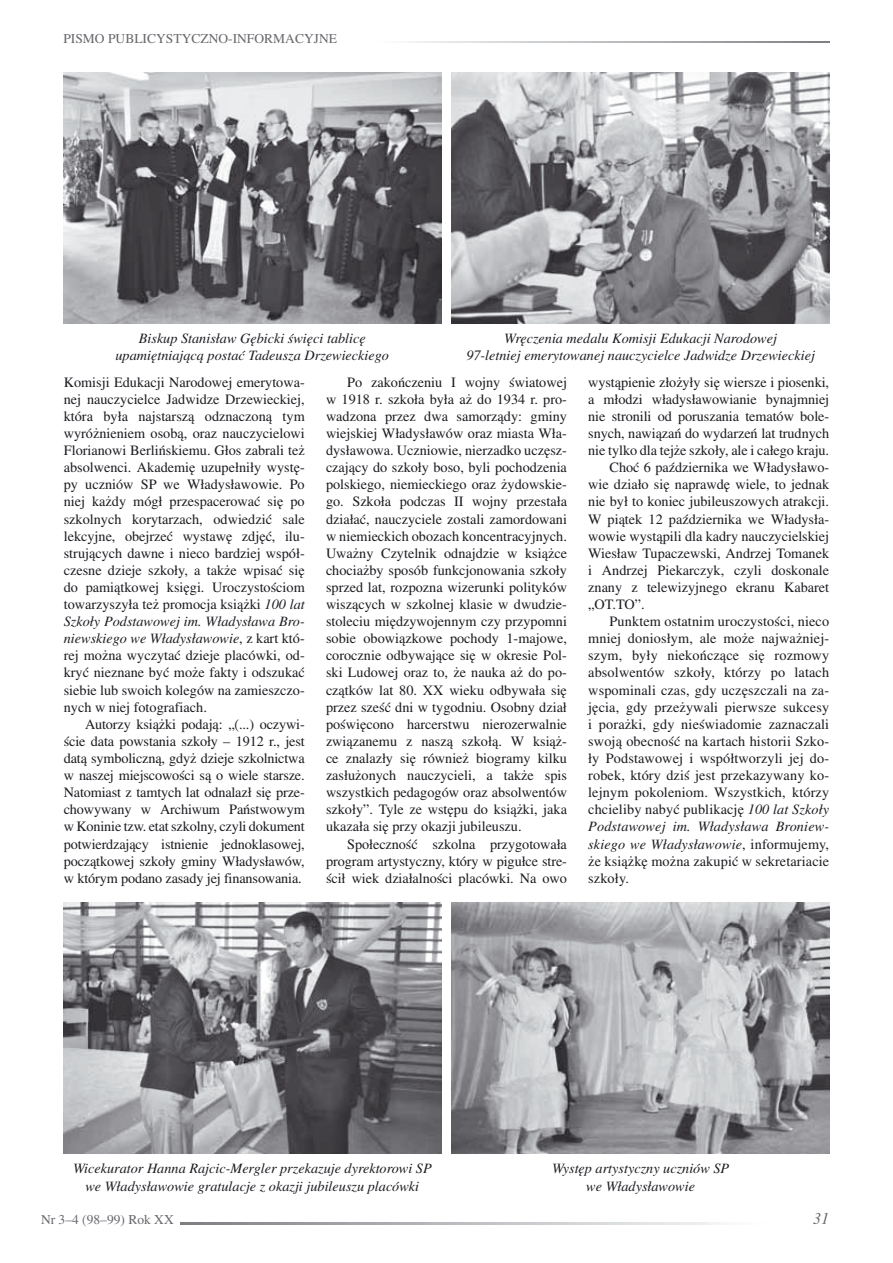
<style>
.page{position:relative;width:893px;height:1263px;background:#fff}
.page>*{position:absolute;margin:0;border:0;box-sizing:border-box;transform-origin:0 0}
.t1{font:italic 16.5px "Toronto";color:#68676c}
.t2{font:14.25px/17.1px "Toronto";color:#1b1c20;text-align:justify}
.t3{font:italic 14.25px/17.1px "Toronto";color:#1b1c20;text-align:center}
.t4{font:13.5px "Toronto";color:#68676c}
.s1{font-style:italic}
.s2{font-style:normal}
</style>
<div class="page">
<img style="left:64px;top:72px;width:378px;height:251px">
<img style="left:64px;top:903px;width:378px;height:251px">
<img style="left:451px;top:72px;width:378px;height:251px">
<img style="left:451px;top:903px;width:378px;height:251px">
<p class="t4" style="left:63px;top:31px;width:275px">PISMO PUBLICYSTYCZNO-INFORMACYJNE</p>
<p class="t3" style="left:115px;top:330px;width:275px">Biskup Stanisław Gębicki święci tablicę upamiętniającą postać Tadeusza Drzewieckiego</p>
<p class="t3" style="left:466px;top:330px;width:350px">Wręczenia medalu Komisji Edukacji Narodowej<br>97-letniej emerytowanej nauczycielce Jadwidze Drzewieckiej</p>
<p class="t2" style="left:64px;top:373px;width:242px">Komisji Edukacji Narodowej emerytowa&shy;nej nauczycielce Jadwidze Drzewieckiej, która była najstarszą odznaczoną tym wyróżnieniem osobą, oraz nauczycielowi Florianowi Berlińskiemu. Głos zabrali też absolwenci. Akademię uzupełniły wystę&shy;py uczniów SP we Władysławowie. Po niej każdy mógł przespacerować się po szkolnych korytarzach, odwiedzić sale lekcyjne, obejrzeć wystawę zdjęć, ilu&shy;strujących dawne i nieco bardziej współ&shy;czesne dzieje szkoły, a także wpisać się do pamiątkowej księgi. Uroczystościom towarzyszyła też promocja książki <span class="s1">100 lat Szkoły Podstawowej im. Władysława Bro&shy;niewskiego we Władysławowie</span>, z kart któ&shy;rej można wyczytać dzieje placówki, od&shy;kryć nieznane być może fakty i odszukać siebie lub swoich kolegów na zamieszczo&shy;nych w niej fotografiach.</p>
<p class="t2" style="left:64px;top:715px;width:242px;text-indent:21px">Autorzy książki podają: „(...) oczywi&shy;ście data powstania szkoły – 1912 r., jest datą symboliczną, gdyż dzieje szkolnictwa w naszej miejscowości są o wiele starsze.<br>Natomiast z tamtych lat odnalazł się prze&shy;chowywany w Archiwum Państwowym w Koninie tzw. etat szkolny, czyli dokument potwierdzający istnienie jednoklasowej, początkowej szkoły gminy Władysławów, w którym podano zasady jej finansowania.</p>
<p class="t2" style="left:326px;top:373px;width:243px;text-indent:21px">Po zakończeniu I wojny światowej w 1918 r. szkoła była aż do 1934 r. pro&shy;wadzona przez dwa samorządy: gminy wiejskiej Władysławów oraz miasta Wła&shy;dysławowa. Uczniowie, nierzadko uczęsz&shy;czający do szkoły boso, byli pochodzenia polskiego, niemieckiego oraz żydowskie&shy;go. Szkoła podczas II wojny przestała działać, nauczyciele zostali zamordowani w niemieckich obozach koncentracyjnych.<br>Uważny Czytelnik odnajdzie w książce chociażby sposób funkcjonowania szkoły sprzed lat, rozpozna wizerunki polityków wiszących w szkolnej klasie w dwudzie&shy;stoleciu międzywojennym czy przypomni sobie obowiązkowe pochody 1-majowe, corocznie odbywające się w okresie Pol&shy;ski Ludowej oraz to, że nauka aż do po&shy;czątków lat 80. XX wieku odbywała się przez sześć dni w tygodniu. Osobny dział poświęcono harcerstwu nierozerwalnie związanemu z naszą szkołą. W książ&shy;ce znalazły się również biogramy kilku zasłużonych nauczycieli, a także spis wszystkich pedagogów oraz absolwentów szkoły”. Tyle ze wstępu do książki, jaka ukazała się przy okazji jubileuszu.</p>
<p class="t2" style="left:326px;top:835px;width:242px;text-indent:21px">Społeczność szkolna przygotowała program artystyczny, który w pigułce stre&shy;ścił wiek działalności placówki. Na owo</p>
<p class="t2" style="left:588px;top:373px;width:242px">wystąpienie złożyły się wiersze i piosenki,</p>
<p class="t2" style="left:588px;top:390px;width:243px">a młodzi władysławowianie bynajmniej</p>
<p class="t2" style="left:588px;top:408px;width:242px">nie stronili od poruszania tematów bole-</p>
<p class="t2" style="left:588px;top:425px;width:242px">snych, nawiązań do wydarzeń lat trudnych</p>
<p class="t2" style="left:588px;top:442px;width:242px">nie tylko dla tejże szkoły, ale i całego kraju.</p>
<p class="t2" style="left:609px;top:459px;width:221px">Choć 6 października we Władysławo-</p>
<p class="t2" style="left:588px;top:476px;width:242px">wie działo się naprawdę wiele, to jednak</p>
<p class="t2" style="left:588px;top:493px;width:242px">nie był to koniec jubileuszowych atrakcji.</p>
<p class="t2" style="left:588px;top:510px;width:242px">W piątek 12 października we Władysła-</p>
<p class="t2" style="left:588px;top:527px;width:243px">wowie wystąpili dla kadry nauczycielskiej</p>
<p class="t2" style="left:588px;top:544px;width:242px">Wiesław Tupaczewski, Andrzej Tomanek</p>
<p class="t2" style="left:588px;top:561px;width:242px">i Andrzej Piekarczyk, czyli doskonale</p>
<p class="t2" style="left:588px;top:579px;width:242px">znany z telewizyjnego ekranu Kabaret</p>
<p class="t2" style="left:588px;top:596px;width:58px">„OT.TO”.</p>
<p class="t2" style="left:609px;top:613px;width:221px">Punktem ostatnim uroczystości, nieco</p>
<p class="t2" style="left:588px;top:630px;width:242px">mniej doniosłym, ale może najważniej-</p>
<p class="t2" style="left:588px;top:647px;width:242px">szym, były niekończące się rozmowy</p>
<p class="t2" style="left:588px;top:664px;width:242px">absolwentów szkoły, którzy po latach</p>
<p class="t2" style="left:588px;top:681px;width:242px">wspominali czas, gdy uczęszczali na za-</p>
<p class="t2" style="left:588px;top:698px;width:242px">jęcia, gdy przeżywali pierwsze sukcesy</p>
<p class="t2" style="left:588px;top:715px;width:242px">i porażki, gdy nieświadomie zaznaczali</p>
<p class="t2" style="left:588px;top:732px;width:242px">swoją obecność na kartach historii Szko-</p>
<p class="t2" style="left:588px;top:750px;width:242px">ły Podstawowej i współtworzyli jej do-</p>
<p class="t2" style="left:588px;top:767px;width:242px">robek, który dziś jest przekazywany ko-</p>
<p class="t2" style="left:588px;top:784px;width:242px">lejnym pokoleniom. Wszystkich, którzy</p>
<p class="t2" style="left:588px;top:801px;width:242px">chcieliby nabyć publikację <span class="s1">100 lat Szkoły</span></p>
<p class="t3" style="left:588px;top:818px;width:242px">Podstawowej im. Władysława Broniew-</p>
<p class="t3" style="left:588px;top:835px;width:242px">skiego we Władysławowie<span class="s2">, informujemy,</span></p>
<p class="t2" style="left:588px;top:852px;width:242px">że książkę można zakupić w sekretariacie</p>
<p class="t2" style="left:588px;top:869px;width:42px">szkoły.</p>
<p class="t3" style="left:73px;top:1160px;width:360px">Wicekurator Hanna Rajcic-Mergler przekazuje dyrektorowi SP we Władysławowie gratulacje z okazji jubileuszu placówki</p>
<p class="t3" style="left:552px;top:1160px;width:179px">Występ artystyczny uczniów SP we Władysławowie</p>
<p class="t4" style="left:41px;top:1212px;width:134px">Nr 3–4 (98–99) Rok XX</p>
<p class="t1" style="left:813px;top:1209px;width:18px">31</p>
</div>
